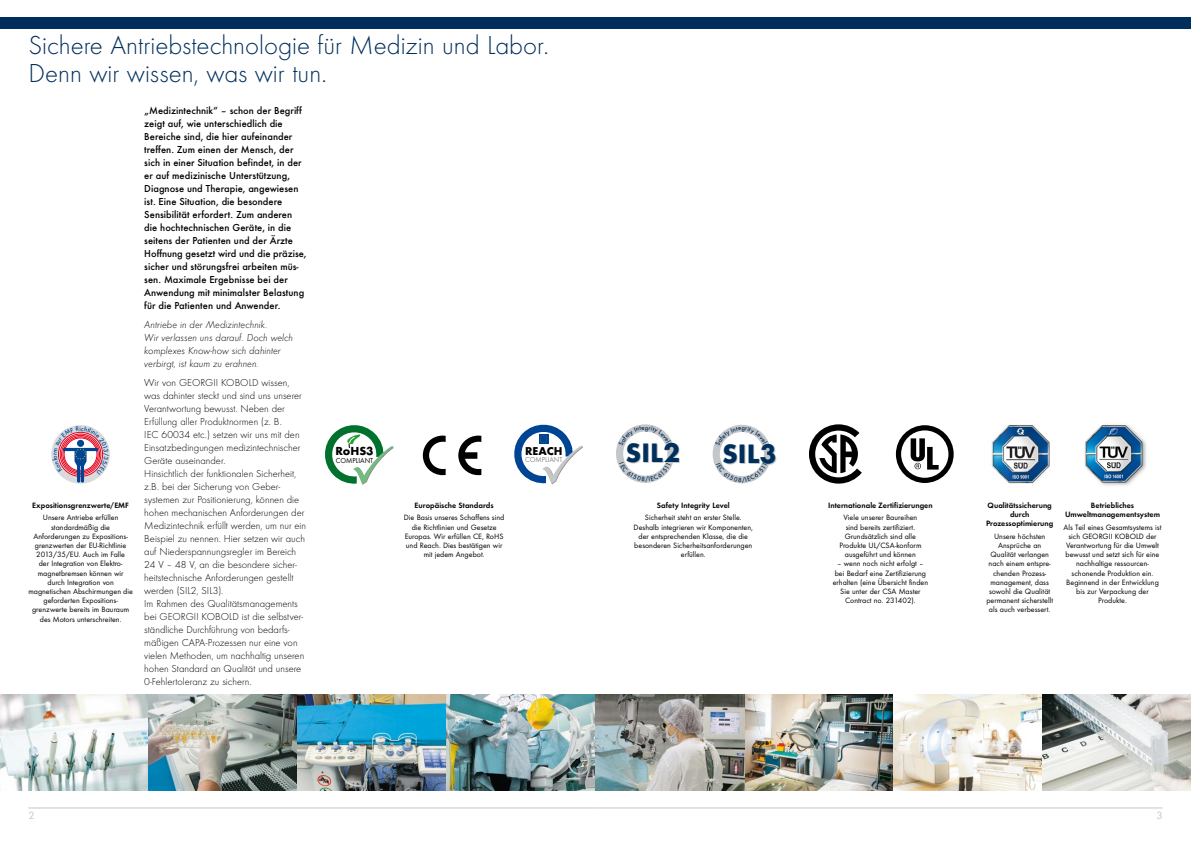
<style>
.page{position:relative;width:1191px;height:842px;background:#fff}
.page>*{position:absolute;margin:0;border:0;box-sizing:border-box;transform-origin:0 0}
.t1{font:700 27.7px "Function";letter-spacing:.005em;color:#002f5c}
.t2{font:300 27px/28px "Function";color:#002f5c}
.t3{font:700 12.1px "Function";color:#000}
.t4{font:700 11.8px "Function";color:#000}
.t5{font:11px "Function";color:#c5c6c8}
.t6{font:300 10.5px/13px "Function";color:#000}
.t7{font:500 10.5px/13px "Function";letter-spacing:.005em;color:#000}
.t8{font:italic 300 10.5px/13px "Function";color:#000}
.t9{font:8px/9.2px "Function";color:#000;text-align:center}
.t10{font:600 8px/9.2px "Function";color:#000;text-align:center}
.t11{font:7.5px "Function";color:#87888a;scale:.96 1}
.t12{font:7.5px "Function";color:#000;scale:.96 1}
</style>
<div class="page">
<div style="left:595px;top:17px;width:596px;height:11px;background:#002f5c"></div>
<hr style="left:595px;top:807px;width:567px;height:1px;background:#c5c6c8">
<div style="left:0;top:17px;width:595px;height:11px;background:#002f5c"></div>
<hr style="left:28px;top:807px;width:567px;height:1px;background:#c5c6c8">
<img style="left:0;top:694px;width:1191px;height:97px">
<svg style="left:423px;top:436px;width:22px;height:39px"></svg>
<svg style="left:458px;top:436px;width:23px;height:39px"></svg>
<svg style="left:896px;top:425px;width:57px;height:58px"></svg>
<img style="left:1084px;top:424px;width:62px;height:62px">
<img style="left:991px;top:424px;width:59px;height:59px">
<svg style="left:809px;top:424px;width:53px;height:60px"></svg>
<svg style="left:514px;top:425px;width:59px;height:59px"></svg>
<svg style="left:325px;top:425px;width:59px;height:59px"></svg>
<svg style="left:52px;top:426px;width:57px;height:57px"></svg>
<svg style="left:616px;top:424px;width:58px;height:59px"></svg>
<svg style="left:712px;top:425px;width:59px;height:58px"></svg>
<h2 class="t2" style="left:28px;top:32px;width:522px">Sichere Antriebstechnologie für Medizin und Labor.<br>Denn wir wissen, was wir tun.</h2>
<p class="t7" style="left:144px;top:104px;width:164px">„Medizintechnik“ – schon der Begriff zeigt auf, wie unterschiedlich die Bereiche sind, die hier aufeinander treffen. Zum einen der Mensch, der sich in einer Situation befindet, in der er auf medizinische Unterstützung, Diagnose und Therapie, angewiesen ist. Eine Situation, die besondere Sensibilität erfordert. Zum anderen die hochtechnischen Geräte, in die seitens der Patienten und der Ärzte Hoffnung gesetzt wird und die präzise, sicher und störungsfrei arbeiten müs&shy;sen. Maximale Ergebnisse bei der Anwendung mit minimalster Belastung für die Patienten und Anwender.</p>
<h3 class="t8" style="left:144px;top:318px;width:150px">Antriebe in der Medizintechnik.<br>Wir verlassen uns darauf. Doch welch komplexes Know-how sich dahinter verbirgt, ist kaum zu erahnen.</h3>
<p class="t6" style="left:144px;top:376px;width:163px">Wir von GEORGII KOBOLD wissen, was dahinter steckt und sind uns unserer Verantwortung bewusst. Neben der Erfüllung aller Produktnormen (z. B.<br>IEC 60034 etc.) setzen wir uns mit den Einsatzbedingungen medizintechnischer Geräte auseinander.<br>Hinsichtlich der funktionalen Sicherheit, z.B. bei der Sicherung von Geber&shy;systemen zur Positionierung, können die hohen mechanischen Anforderungen der Medizintechnik erfüllt werden, um nur ein Beispiel zu nennen. Hier setzen wir auch auf Niederspannungsregler im Bereich 24 V – 48 V, an die besondere sicher&shy;heitstechnische Anforderungen gestellt werden (SIL2, SIL3).<br>Im Rahmen des Qualitätsmanagements bei GEORGII KOBOLD ist die selbstver&shy;ständliche Durchführung von bedarfs&shy;mäßigen CAPA-Prozessen nur eine von vielen Methoden, um nachhaltig unseren hohen Standard an Qualität und unsere 0-Fehlertoleranz zu sichern.</p>
<h3 class="t4" style="left:525px;top:444px;width:39px">REACH</h3>
<h1 class="t1" style="left:625px;top:437px;width:56px">SIL2</h1>
<h1 class="t1" style="left:722px;top:437px;width:56px">SIL3</h1>
<h3 class="t3" style="left:335px;top:444px;width:40px">RoHS3</h3>
<p class="t11" style="left:525px;top:456px;width:40px">COMPLIANT</p>
<p class="t12" style="left:336px;top:456px;width:40px">COMPLIANT</p>
<p class="t10" style="left:32px;top:500px;width:98px">Expositionsgrenzwerte/EMF</p>
<p class="t9" style="left:28px;top:513px;width:106px">Unsere Antriebe erfüllen standardmäßig die<br>Anforderungen zu Expositions&shy;grenzwerten der EU-Richtlinie<br>2013/35/EU. Auch im Falle<br>der Integration von Elektro&shy;magnetbremsen können wir durch Integration von magnetischen Abschirmungen die geforderten Expositions&shy;grenzwerte bereits im Bauraum des Motors unterschreiten.</p>
<p class="t10" style="left:657px;top:500px;width:74px">Safety Integrity Level</p>
<p class="t9" style="left:633px;top:513px;width:121px">Sicherheit steht an erster Stelle.<br>Deshalb integrieren wir Komponenten, der entsprechenden Klasse, die die besonderen Sicherheitsanforderungen erfüllen.</p>
<p class="t10" style="left:414px;top:500px;width:81px">Europäische Standards</p>
<p class="t9" style="left:404px;top:513px;width:102px">Die Basis unseres Schaffens sind die Richtlinien und Gesetze<br>Europas. Wir erfüllen CE, RoHS und Reach. Dies bestätigen wir mit jedem Angebot.</p>
<p class="t10" style="left:828px;top:500px;width:106px">Internationale Zertifizierungen</p>
<p class="t9" style="left:839px;top:513px;width:84px">Viele unserer Baureihen sind bereits zertifiziert.<br>Grundsätzlich sind alle<br>Produkte UL/CSA-konform ausgeführt und können</p>
<p class="t9" style="left:832px;top:559px;width:97px">– wenn noch nicht erfolgt – bei Bedarf eine Zertifizierung erhalten (eine Übersicht finden<br>Sie unter der CSA Master<br>Contract no. 231402).</p>
<p class="t10" style="left:986px;top:500px;width:69px">Qualitätssicherung durch<br>Prozessoptimierung</p>
<p class="t9" style="left:986px;top:532px;width:68px">Unsere höchsten<br>Ansprüche an<br>Qualität verlangen nach einem entspre&shy;chenden Prozess&shy;management, dass sowohl die Qualität permanent sicherstellt als auch verbessert.</p>
<p class="t10" style="left:1065px;top:500px;width:96px">Betriebliches<br>Umweltmanagementsystem</p>
<p class="t9" style="left:1063px;top:522px;width:99px">Als Teil eines Gesamtsystems ist sich GEORGII KOBOLD der<br>Verantwortung für die Umwelt bewusst und setzt sich für eine nachhaltige ressourcen&shy;schonende Produktion ein.<br>Beginnend in der Entwicklung bis zur Verpackung der<br>Produkte.</p>
<h3 class="t5" style="left:28px;top:809px;width:8px">2</h3>
<h3 class="t5" style="left:1156px;top:809px;width:8px">3</h3>
</div>
